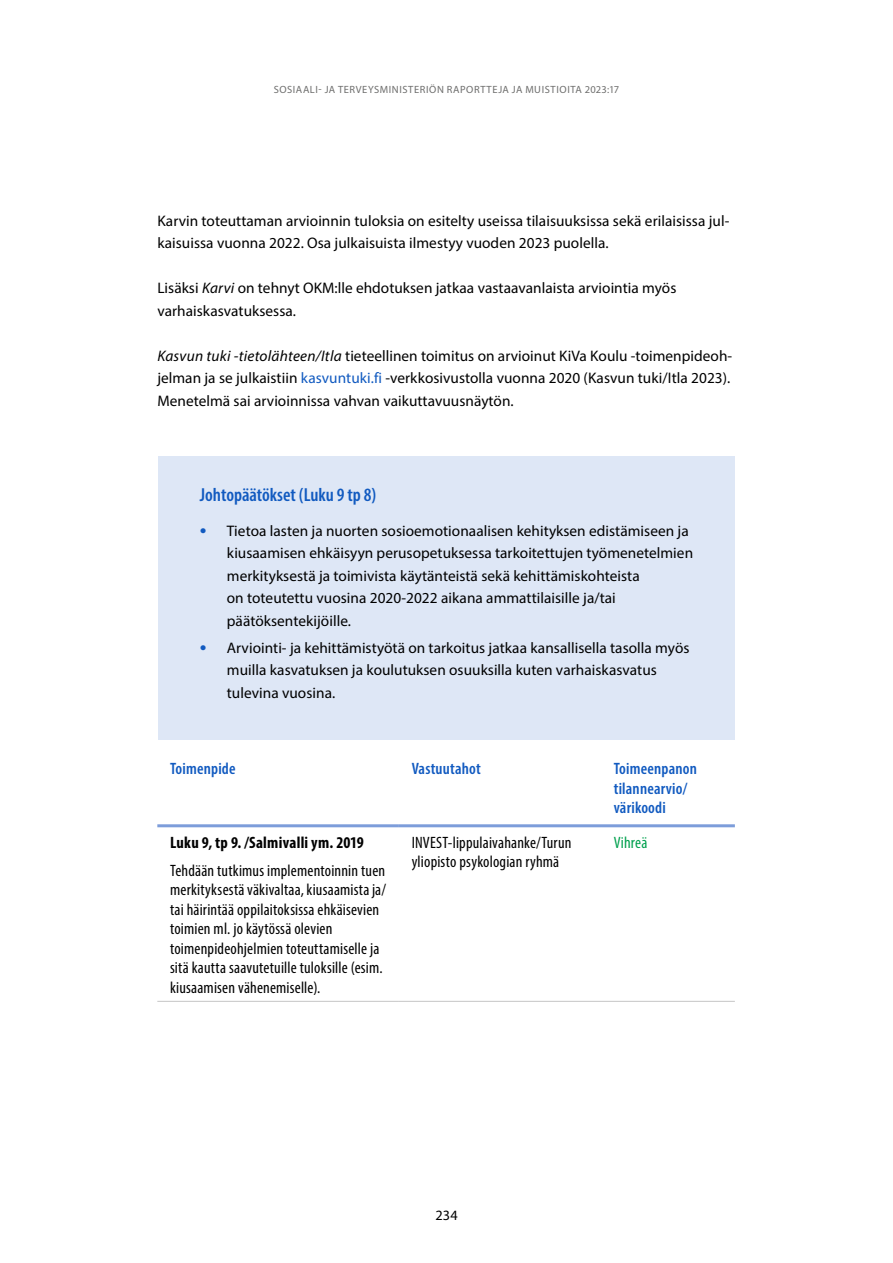
<style>
.page{position:relative;width:893px;height:1263px;background:#fff}
.page>*{position:absolute;margin:0;border:0;box-sizing:border-box;transform-origin:0 0}
.laatikko-otsikko_sa{font:600 condensed 18.9px "Myriad Pro";color:#115ac0}
._05_Taulu_perus_vas{font:condensed 16.5px/19.5px "Myriad Pro";letter-spacing:.01em;color:#000}
._05_Taulu_sarakeotsi{font:600 condensed 16.5px/19.5px "Myriad Pro";letter-spacing:.01em;color:#115ac0}
._05_Taulu_perus_vas-2{font:700 condensed 16.5px "Myriad Pro";letter-spacing:.015em;color:#000}
._05_Taulu_perus_vas-3{font:condensed 16.5px "Myriad Pro";letter-spacing:.01em;color:#00a04e}
._01_Leipä{font:15.3px/22.5px "Myriad Pro";letter-spacing:.005em;color:#000}
.t1{font:14.25px "Myriad Pro";color:#000}
.t2{font:10.5px "Myriad Pro";letter-spacing:.045em;color:#6e6e6d}
.s1{font-style:italic}
.s2{color:#115ac0}
.s3{font-size:24px;color:#115ac0}
</style>
<div class="page">
<div style="left:158px;top:456px;width:577px;height:70px;background:#dee7f6"></div>
<div style="left:158px;top:503px;width:577px;height:165px;background:#dee7f6"></div>
<div style="left:158px;top:620px;width:577px;height:120px;background:#dee7f6"></div>
<hr style="left:157px;top:1001px;width:242px;height:1px;background:#c5c5c6">
<hr style="left:399px;top:1001px;width:202px;height:1px;background:#c5c5c6">
<hr style="left:601px;top:1001px;width:134px;height:1px;background:#c5c5c6">
<hr style="left:157px;top:824px;width:242px;height:3px;background:#7d9dda">
<hr style="left:399px;top:824px;width:202px;height:3px;background:#7d9dda">
<hr style="left:601px;top:824px;width:134px;height:3px;background:#7d9dda">
<p class="t2" style="left:274px;top:83px;width:20px">Sosiaali</p>
<p class="t2" style="left:319px;top:83px;width:27px">- ja terveysministeri</p>
<p class="t2" style="left:429px;top:83px;width:25px">ön rap</p>
<p class="t2" style="left:466px;top:83px;width:15px">ortteja</p>
<p class="t2" style="left:512px;top:83px;width:20px">ja muisti</p>
<p class="t2" style="left:559px;top:83px;width:61px">oita 2023:17</p>
<p class="_01_Leipä" style="left:157px;top:209px;width:573px">Karvin toteuttaman arvioinnin tuloksia on esitelty useissa tilaisuuksissa sekä erilaisissa jul&shy;kaisuissa vuonna 2022. Osa julkaisuista ilmestyy vuoden 2023 puolella.</p>
<p class="_01_Leipä" style="left:157px;top:277px;width:521px">Lisäksi <span class="s1">Karvi</span> on tehnyt OKM:lle ehdotuksen jatkaa vastaavanlaista arviointia myös varhaiskasvatuksessa.</p>
<p class="_01_Leipä" style="left:157px;top:344px;width:576px;text-align:justify"><span class="s1">Kasvun tuki -tietolähteen/Itla</span> tieteellinen toimitus on arvioinut KiVa Koulu -toimenpideoh&shy;jelman ja se julkaistiin <span class="s2">kasvuntuki.fi</span> -verkkosivustolla vuonna 2020 (Kasvun tuki/Itla 2023).<br>Menetelmä sai arvioinnissa vahvan vaikuttavuusnäytön.</p>
<p class="laatikko-otsikko_sa" style="left:200px;top:483px;width:178px">Johtopäätökset (Luku 9 tp 8)</p>
<p class="_01_Leipä" style="left:227px;top:519px;width:468px;text-indent:-27px"><span class="s3">•</span> Tietoa lasten ja nuorten sosioemotionaalisen kehityksen edistämiseen ja kiusaamisen ehkäisyyn perusopetuksessa tarkoitettujen työmenetelmien merkityksestä ja toimivista käytänteistä sekä kehittämiskohteista<br>on toteutettu vuosina 2020-2022 aikana ammattilaisille ja/tai päätöksentekijöille.</p>
<p class="_01_Leipä" style="left:227px;top:636px;width:464px;text-indent:-27px"><span class="s3">•</span> Arviointi- ja kehittämistyötä on tarkoitus jatkaa kansallisella tasolla myös muilla kasvatuksen ja koulutuksen osuuksilla kuten varhaiskasvatus tulevina vuosina.</p>
<p class="_05_Taulu_sarakeotsi" style="left:170px;top:758px;width:67px">Toimenpide</p>
<p class="_05_Taulu_sarakeotsi" style="left:412px;top:758px;width:71px">Vastuutahot</p>
<p class="_05_Taulu_sarakeotsi" style="left:614px;top:758px;width:85px">Toimeenpanon tilannearvio/ värikoodi</p>
<p class="_05_Taulu_perus_vas-2" style="left:170px;top:832px;width:195px">Luku 9, tp 9. /Salmivalli ym. 2019</p>
<p class="_05_Taulu_perus_vas" style="left:170px;top:860px;width:218px">Tehdään tutkimus implementoinnin tuen merkityksestä väkivaltaa, kiusaamista ja/ tai häirintää oppilaitoksissa ehkäisevien toimien ml. jo käytössä olevien toimenpideohjelmien toteuttamiselle ja sitä kautta saavutetuille tuloksille (esim. kiusaamisen vähenemiselle).</p>
<p class="_05_Taulu_perus_vas" style="left:412px;top:832px;width:161px">INVEST-lippulaivahanke/Turun yliopisto psykologian ryhmä</p>
<p class="_05_Taulu_perus_vas-3" style="left:614px;top:832px;width:35px">Vihreä</p>
<p class="t1" style="left:435px;top:1206px;width:24px">234</p>
</div>
